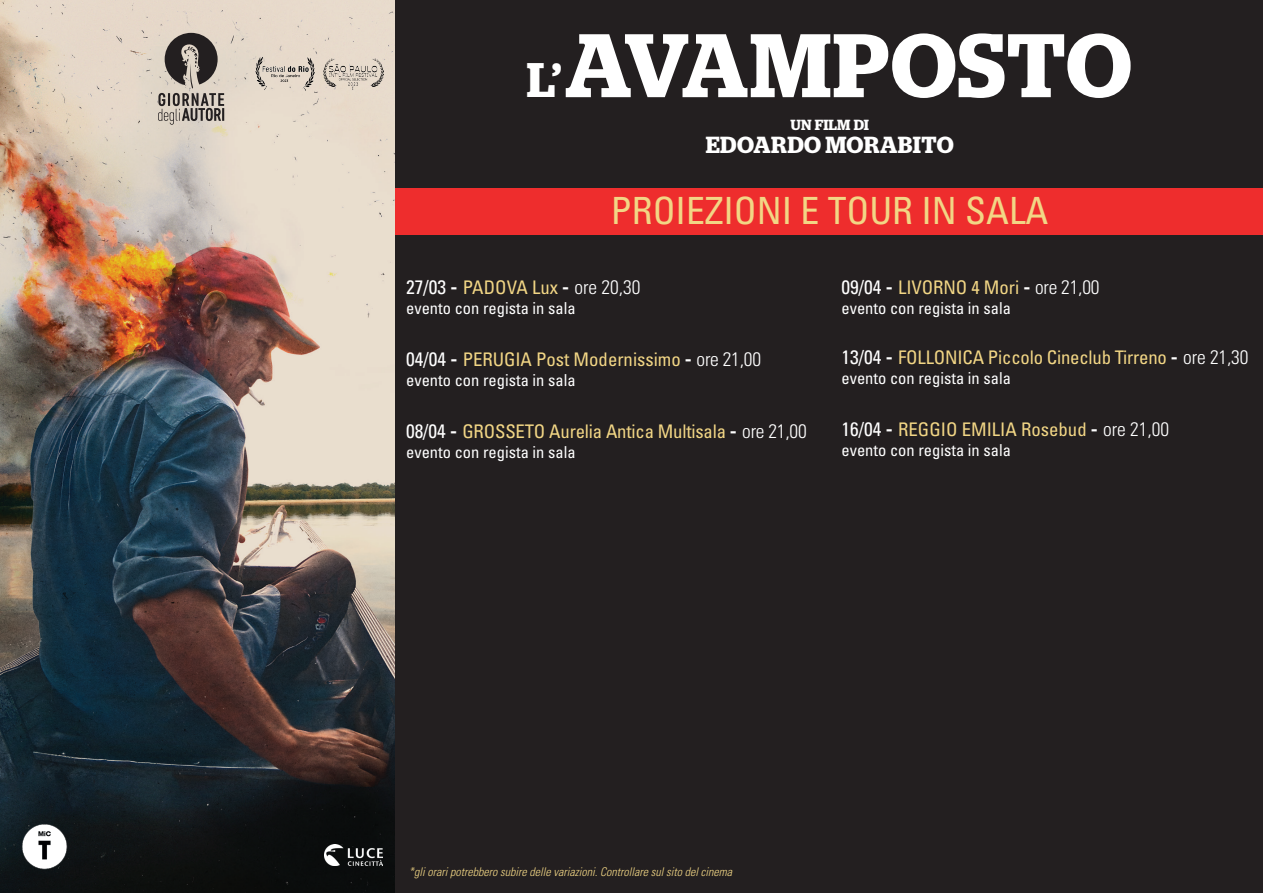
<style>
.page{position:relative;width:1263px;height:893px;background:#231f20}
.page>*{position:absolute;margin:0;border:0;box-sizing:border-box;transform-origin:0 0}
.t1{font:600 89.85px "Stag";letter-spacing:.01em;color:#fff}
.t2{font:600 48.45px "Stag";color:#fff}
.t3{font:condensed 37.5px "Univers LT Std";color:#f2d685}
.t4{font:600 23.25px "Stag";letter-spacing:.02em;color:#fff}
.t5{font:condensed 18.75px "Univers LT Std";letter-spacing:-.01em;color:#f2d685}
.t6{font:condensed 16.5px "Univers LT Std";color:#fff}
.t7{font:600 14.7px "Stag";color:#fff}
.t8{font:italic 300 condensed 12px "Univers LT Std";color:#f2d685}
.s1{font-size:19.5px;color:#fff}
.s2{font-weight:700;font-size:21px;color:#fff}
.s3{font-weight:300;font-size:19.5px;color:#fff}
</style>
<div class="page">
<div style="left:393px;top:188px;width:870px;height:47px;background:#ee2d2d"></div>
<img style="left:0;top:0;width:394px;height:893px">
<svg style="left:158px;top:33px;width:66px;height:92px"></svg>
<img style="left:253px;top:55px;width:62px;height:37px">
<img style="left:324px;top:59px;width:60px;height:27px">
<img style="left:21px;top:823px;width:47px;height:48px">
<img style="left:324px;top:844px;width:59px;height:22px">
<h1 class="t1" style="left:552px;top:13px;width:581px"><sup>,</sup>AVAMPOSTO</h1>
<p class="t7" style="left:790px;top:116px;width:80px">UN FILM DI</p>
<p class="t4" style="left:706px;top:131px;width:249px">EDOARDO MORABITO</p>
<h2 class="t2" style="left:527px;top:52px;width:30px">L</h2>
<h3 class="t3" style="left:611px;top:187px;width:439px">PROIEZIONI E TOUR IN SALA</h3>
<p class="t5" style="left:406px;top:275px;width:236px"><span class="s1">27/03</span> <span class="s2">-</span> PADOVA Lux <span class="s2">-</span> <span class="s3">ore 20,30</span></p>
<p class="t6" style="left:406px;top:297px;width:171px">evento con regista in sala</p>
<p class="t5" style="left:406px;top:347px;width:356px"><span class="s1">04/04</span> <span class="s2">-</span> PERUGIA Post Modernissimo <span class="s2">-</span> <span class="s3">ore 21,00</span></p>
<p class="t6" style="left:406px;top:369px;width:171px">evento con regista in sala</p>
<p class="t5" style="left:406px;top:419px;width:402px"><span class="s1">08/04</span> <span class="s2">-</span> GROSSETO Aurelia Antica Multisala <span class="s2">-</span> <span class="s3">ore 21,00</span></p>
<p class="t6" style="left:406px;top:441px;width:171px">evento con regista in sala</p>
<p class="t5" style="left:841px;top:275px;width:259px"><span class="s1">09/04</span> <span class="s2">-</span> LIVORNO 4 Mori <span class="s2">-</span> <span class="s3">ore 21,00</span></p>
<p class="t6" style="left:841px;top:297px;width:171px">evento con regista in sala</p>
<p class="t5" style="left:841px;top:345px;width:408px"><span class="s1">13/04</span> <span class="s2">-</span> FOLLONICA Piccolo Cineclub Tirreno <span class="s2">-</span> <span class="s3">ore 21,30</span></p>
<p class="t6" style="left:841px;top:367px;width:171px">evento con regista in sala</p>
<p class="t5" style="left:841px;top:417px;width:329px"><span class="s1">16/04</span> <span class="s2">-</span> REGGIO EMILIA Rosebud <span class="s2">-</span> <span class="s3">ore 21,00</span></p>
<p class="t6" style="left:841px;top:439px;width:171px">evento con regista in sala</p>
<p class="t8" style="left:409px;top:865px;width:325px">*gli orari potrebbero subire delle variazioni. Controllare sul sito del cinema</p>
</div>
